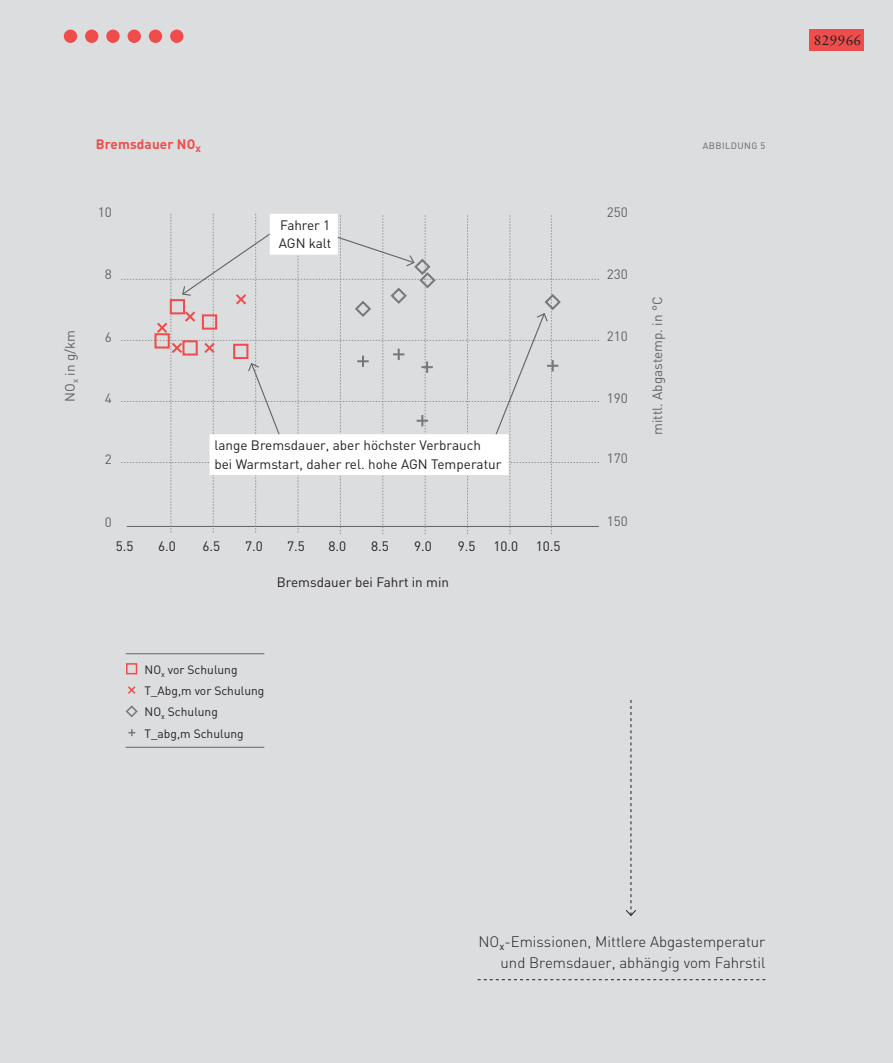
<style>
.page{position:relative;width:893px;height:1063px;background:#dcdddf}
.page>*{position:absolute;margin:0;border:0;box-sizing:border-box;transform-origin:0 0}
.t1{font:300 15px/21px "DIN";color:#231f20;text-align:right}
.Projektnummer{font:15px "Sabon Next LT Pro Display";letter-spacing:.03em;color:#231f20}
.t2{font:13.5px/18.3px "DIN";color:#231f20}
.t3{font:13.5px "DIN";color:#636366}
.Überschrift_2{font:700 13.5px "DIN";letter-spacing:.01em;color:#ef4d4b}
.t4{font:12px "DIN";color:#231f20}
.Überschrift_2-2{font:9.15px "DIN";letter-spacing:.05em;color:#636366}
</style>
<div class="page">
<div style="left:810px;top:30px;width:54px;height:21px;background:#ef4d4b"></div>
<div style="left:64px;top:30px;width:13px;height:13px;background:#ef4d4b;border-radius:50%"></div>
<div style="left:85px;top:30px;width:13px;height:13px;background:#ef4d4b;border-radius:50%"></div>
<div style="left:106px;top:30px;width:14px;height:13px;background:#ef4d4b;border-radius:50%"></div>
<div style="left:128px;top:30px;width:13px;height:13px;background:#ef4d4b;border-radius:50%"></div>
<div style="left:149px;top:30px;width:13px;height:13px;background:#ef4d4b;border-radius:50%"></div>
<div style="left:170px;top:30px;width:13px;height:13px;background:#ef4d4b;border-radius:50%"></div>
<svg style="left:121px;top:214px;width:478px;height:320px"></svg>
<div style="left:211px;top:435px;width:297px;height:39px;background:#fff"></div>
<div style="left:210px;top:434px;width:299px;height:41px;border:2px solid #fff"></div>
<hr style="left:126px;top:653px;width:138px;height:1px;background:#636366">
<hr style="left:126px;top:747px;width:138px;height:1px;background:#636366">
<svg style="left:128px;top:686px;width:8px;height:8px"></svg>
<svg style="left:126px;top:705px;width:12px;height:13px"></svg>
<div style="left:126px;top:663px;width:11px;height:11px;border:2px solid #ef4d4b"></div>
<svg style="left:128px;top:729px;width:7px;height:7px"></svg>
<svg style="left:478px;top:979px;width:287px;height:1px"></svg>
<svg style="left:625px;top:700px;width:11px;height:216px"></svg>
<div style="left:271px;top:215px;width:66px;height:39px;background:#fff"></div>
<div style="left:270px;top:214px;width:68px;height:41px;border:2px solid #fff"></div>
<p class="Überschrift_2" style="left:96px;top:135px;width:107px">Bremsdauer NO<sub>x</sub></p>
<p class="Überschrift_2-2" style="left:703px;top:140px;width:64px">ABBILDUNG 5</p>
<p class="t3" style="left:61px;top:402px;width:73px;rotate:-90deg">NO<sub>x</sub> in g/km</p>
<p class="t3" style="left:98px;top:204px;width:16px">10</p>
<p class="t3" style="left:607px;top:204px;width:23px">250</p>
<p class="t2" style="left:279px;top:215px;width:54px">Fahrer 1<br>AGN kalt</p>
<p class="t3" style="left:105px;top:266px;width:9px">8</p>
<p class="t3" style="left:607px;top:266px;width:23px">230</p>
<p class="t3" style="left:105px;top:328px;width:9px">6</p>
<p class="t3" style="left:607px;top:327px;width:23px">210</p>
<p class="t3" style="left:105px;top:389px;width:9px">4</p>
<p class="t3" style="left:607px;top:389px;width:23px">190</p>
<p class="t2" style="left:214px;top:436px;width:288px">lange Bremsdauer, aber höchster Verbrauch bei Warmstart, daher rel. hohe AGN Temperatur</p>
<p class="t3" style="left:105px;top:451px;width:9px">2</p>
<p class="t3" style="left:607px;top:450px;width:23px">170</p>
<p class="t3" style="left:105px;top:514px;width:9px">0</p>
<p class="t3" style="left:607px;top:513px;width:23px">150</p>
<p class="t2" style="left:116px;top:537px;width:19px">5.5</p>
<p class="t2" style="left:158px;top:537px;width:19px">6.0</p>
<p class="t2" style="left:203px;top:537px;width:19px">6.5</p>
<p class="t2" style="left:245px;top:537px;width:19px">7.0</p>
<p class="t2" style="left:287px;top:537px;width:19px">7.5</p>
<p class="t2" style="left:329px;top:537px;width:19px">8.0</p>
<p class="t2" style="left:371px;top:537px;width:19px">8.5</p>
<p class="t2" style="left:414px;top:537px;width:19px">9.0</p>
<p class="t2" style="left:458px;top:537px;width:19px">9.5</p>
<p class="t2" style="left:494px;top:537px;width:26px">10.0</p>
<p class="t2" style="left:536px;top:537px;width:26px">10.5</p>
<p class="t2" style="left:277px;top:573px;width:174px">Bremsdauer bei Fahrt in min</p>
<p class="t3" style="left:649px;top:435px;width:140px;rotate:-90deg">mittl. Abgastemp. in °C</p>
<p class="t4" style="left:145px;top:662px;width:94px">NO<sub>x</sub> vor Schulung</p>
<p class="t4" style="left:145px;top:683px;width:121px">T_Abg,m vor Schulung</p>
<p class="t4" style="left:145px;top:704px;width:75px">NO<sub>x</sub> Schulung</p>
<p class="t4" style="left:145px;top:726px;width:101px">T_abg,m Schulung</p>
<p class="Projektnummer" style="left:814px;top:28px;width:49px">829966</p>
<p class="t1" style="left:478px;top:931px;width:288px">NO<sub>x</sub>-Emissionen, Mittlere Abgastemperatur und Bremsdauer, abhängig vom Fahrstil</p>
</div>
